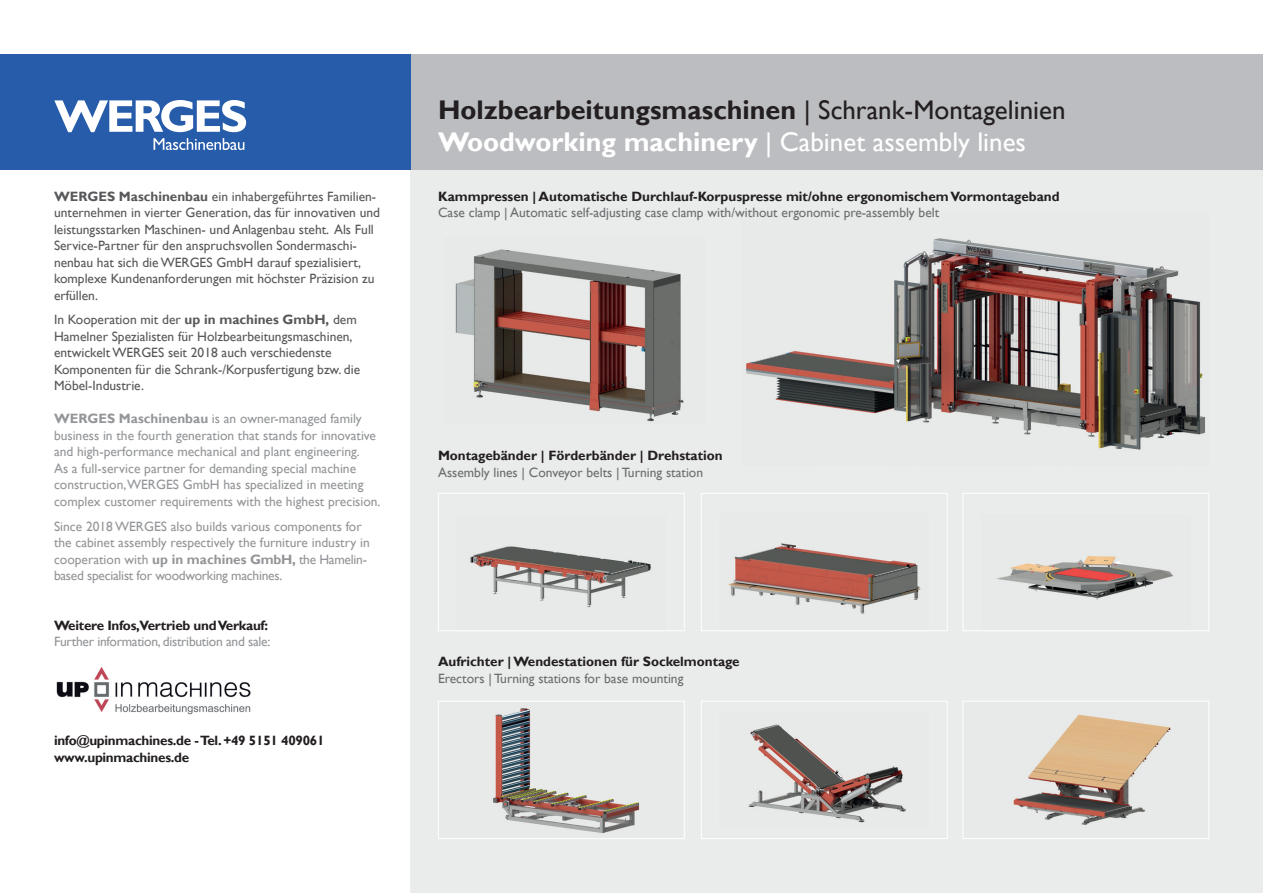
<style>
.page{position:relative;width:1263px;height:893px;background:#fff}
.page>*{position:absolute;margin:0;border:0;box-sizing:border-box;transform-origin:0 0}
.t1{font:700 27px/32.4px "Gill Sans";color:#231f20}
.t2{font:13.5px/16.5px "Gill Sans";color:#57585a}
.t3{font:13.5px/16.5px "Gill Sans";color:#939598}
.t4{font:700 13.5px "Gill Sans";color:#231f20}
.t5{font:13.5px "Gill Sans";color:#6c6d70}
.t6{font:700 13.5px/16.5px "Gill Sans";letter-spacing:-.02em;color:#231f20}
.t7{font:13.5px "Gill Sans";letter-spacing:-.02em;color:#939598}
.s1{font-weight:700}
.s2{font-weight:400}
.s3{color:#fff}
.s4{font-weight:400;color:#fff}
</style>
<div class="page">
<div style="left:411px;top:170px;width:851px;height:722px;background:#e9ecea"></div>
<div style="left:410px;top:54px;width:853px;height:116px;background:#bcbdc0"></div>
<img style="left:470px;top:546px;width:181px;height:62px">
<div style="left:438px;top:493px;width:247px;height:138px;border:1px solid #fff"></div>
<img style="left:1013px;top:714px;width:158px;height:111px">
<div style="left:962px;top:701px;width:247px;height:138px;border:1px solid #fff"></div>
<img style="left:455px;top:249px;width:229px;height:173px">
<img style="left:746px;top:238px;width:459px;height:212px">
<img style="left:748px;top:724px;width:158px;height:99px">
<div style="left:701px;top:701px;width:246px;height:138px;border:1px solid #fff"></div>
<img style="left:996px;top:556px;width:177px;height:44px">
<div style="left:962px;top:493px;width:247px;height:138px;border:1px solid #fff"></div>
<img style="left:728px;top:543px;width:193px;height:71px">
<div style="left:701px;top:493px;width:246px;height:138px;border:1px solid #fff"></div>
<img style="left:493px;top:708px;width:147px;height:126px">
<div style="left:438px;top:701px;width:247px;height:138px;border:1px solid #fff"></div>
<img style="left:56px;top:666px;width:195px;height:49px">
<div style="left:0;top:54px;width:410px;height:116px;background:#275caa"></div>
<svg style="left:54px;top:100px;width:192px;height:32px"></svg>
<svg style="left:154px;top:138px;width:90px;height:12px"></svg>
<p class="t2" style="left:54px;top:188px;width:328px"><span class="s1">WERGES Maschinenbau</span> ein inhabergeführtes Familien&shy;unternehmen in vierter Generation, das für innovativen und leistungsstarken Maschinen- und Anlagenbau steht. Als Full Service-Partner für den anspruchsvollen Sondermaschi&shy;nenbau hat sich die WERGES GmbH darauf spezialisiert, komplexe Kundenanforderungen mit höchster Präzision zu erfüllen.</p>
<p class="t2" style="left:54px;top:312px;width:308px">In Kooperation mit der <span class="s1">up in machines GmbH,</span> dem Hamelner Spezialisten für Holzbearbeitungsmaschinen, entwickelt WERGES seit 2018 auch verschiedenste Komponenten für die Schrank-/Korpusfertigung bzw. die Möbel-Industrie.</p>
<p class="t3" style="left:54px;top:411px;width:328px"><span class="s1">WERGES Maschinenbau</span> is an owner-managed family business in the fourth generation that stands for innovative and high-performance mechanical and plant engineering.<br>As a full-service partner for demanding special machine construction,WERGES GmbH has specialized in meeting complex customer requirements with the highest precision.</p>
<p class="t3" style="left:54px;top:518px;width:317px">Since 2018 WERGES also builds various components for the cabinet assembly respectively the furniture industry in cooperation with <span class="s1">up in machines GmbH,</span> the Hamelin&shy;based specialist for woodworking machines.</p>
<p class="t6" style="left:54px;top:617px;width:216px">Weitere Infos,Vertrieb und Verkauf:</p>
<p class="t7" style="left:54px;top:634px;width:218px">Further information, distribution and sale:</p>
<p class="t6" style="left:54px;top:733px;width:272px">info@upinmachines.de - Tel. +49 5151 409061 www.upinmachines.de</p>
<h1 class="t1" style="left:438px;top:94px;width:629px">Holzbearbeitungsmaschinen <span class="s2">| Schrank-Montagelinien<br></span><span class="s3">Woodworking machinery</span> <span class="s4">| Cabinet assembly lines</span></h1>
<p class="t4" style="left:438px;top:188px;width:623px">Kammpressen | Automatische Durchlauf-Korpuspresse mit/ohne ergonomischem Vormontageband</p>
<p class="t5" style="left:438px;top:205px;width:503px">Case clamp | Automatic self-adjusting case clamp with/without ergonomic pre-assembly belt</p>
<p class="t4" style="left:438px;top:447px;width:286px">Montagebänder | Förderbänder | Drehstation</p>
<p class="t5" style="left:438px;top:464px;width:267px">Assembly lines | Conveyor belts | Turning station</p>
<p class="t4" style="left:438px;top:653px;width:303px">Aufrichter | Wendestationen für Sockelmontage</p>
<p class="t5" style="left:438px;top:670px;width:247px">Erectors | Turning stations for base mounting</p>
</div>
